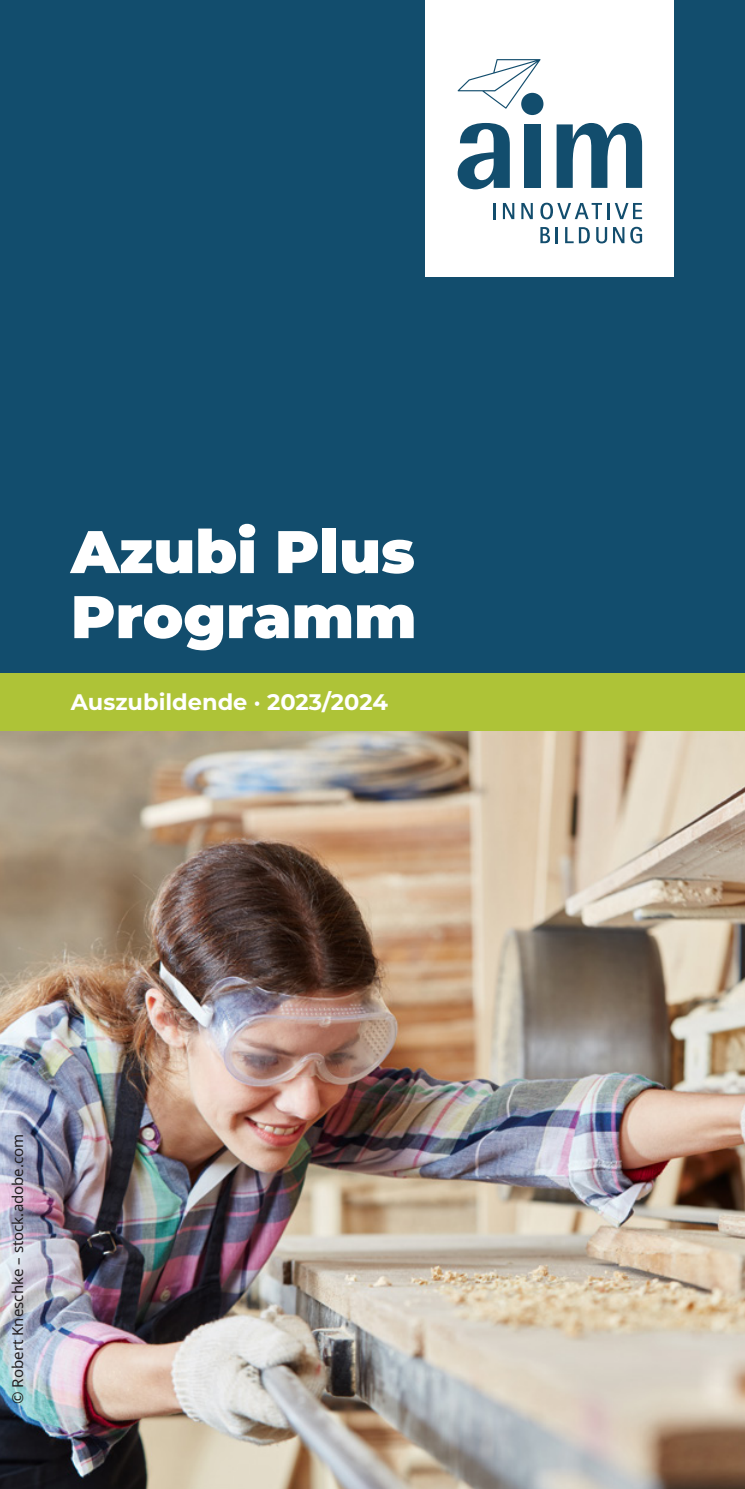
<style>
.page{position:relative;width:745px;height:1489px;background:#fff}
.page>*{position:absolute;margin:0;border:0;box-sizing:border-box;transform-origin:0 0}
.Titel_Programmheft{font:900 60px/65px "Montserrat";color:#fff}
.Titelseite_Zielgrupp{font:700 22.5px "Montserrat";color:#fff}
.Titelseite_Bildnachw{font:15px "Noto Sans";color:#231f20}
</style>
<div class="page">
<div style="left:0;top:0;width:744px;height:716px;background:#124d6d"></div>
<img style="left:0;top:730px;width:744px;height:758px">
<div style="left:425px;top:0;width:248px;height:276px;background:#fff"></div>
<svg style="left:457px;top:123px;width:52px;height:66px"></svg>
<div style="left:524px;top:124px;width:16px;height:64px;background:#124d6d"></div>
<svg style="left:556px;top:123px;width:85px;height:65px"></svg>
<div style="left:521px;top:93px;width:22px;height:22px;background:#124d6d;border-radius:50%"></div>
<svg style="left:493px;top:203px;width:2px;height:16px"></svg>
<svg style="left:502px;top:203px;width:12px;height:16px"></svg>
<svg style="left:521px;top:203px;width:11px;height:16px"></svg>
<svg style="left:540px;top:203px;width:61px;height:16px"></svg>
<svg style="left:607px;top:203px;width:34px;height:16px"></svg>
<svg style="left:540px;top:227px;width:9px;height:16px"></svg>
<svg style="left:555px;top:227px;width:2px;height:16px"></svg>
<svg style="left:565px;top:227px;width:24px;height:16px"></svg>
<svg style="left:596px;top:227px;width:10px;height:16px"></svg>
<svg style="left:613px;top:227px;width:11px;height:16px"></svg>
<svg style="left:630px;top:227px;width:11px;height:16px"></svg>
<svg style="left:457px;top:59px;width:83px;height:50px"></svg>
<div style="left:0;top:673px;width:744px;height:57px;background:#aec337"></div>
<p class="Titel_Programmheft" style="left:71px;top:515px;width:347px">Azubi Plus<br>Programm</p>
<p class="Titelseite_Zielgrupp" style="left:71px;top:685px;width:318px">Auszubildende · 2023/2024</p>
<p class="Titelseite_Bildnachw" style="left:7px;top:1403px;width:272px;rotate:-90deg">© Robert Kneschke – stock.adobe.com</p>
</div>
